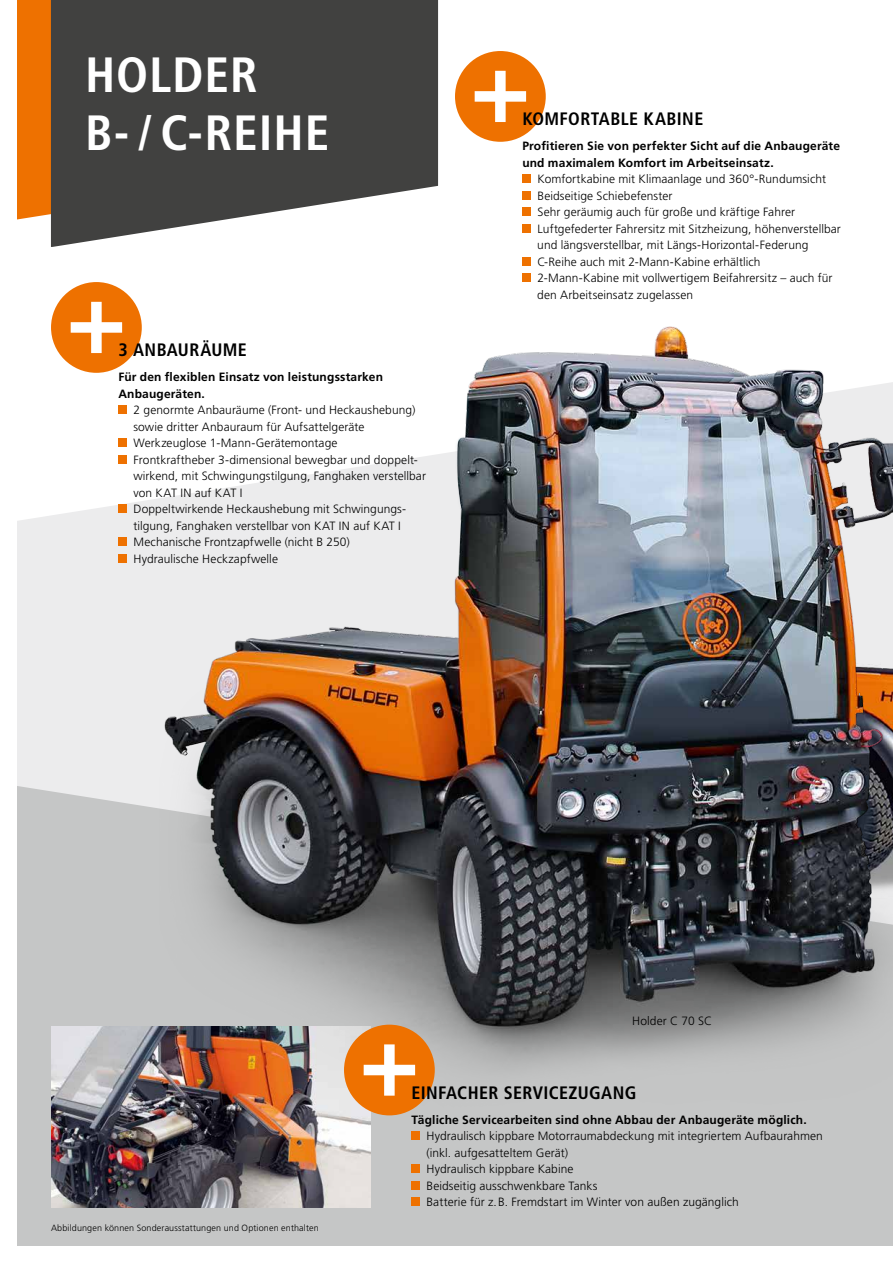
<style>
.page{position:relative;width:893px;height:1263px;background:#fff}
.page>*{position:absolute;margin:0;border:0;box-sizing:border-box;transform-origin:0 0}
.t1{font:700 condensed 49.5px/57.8px "Frutiger LT Std";letter-spacing:.02em;color:#fff}
.t2{font:700 condensed 18px "Frutiger LT Std";letter-spacing:.02em;color:#000}
.t3{font:300 12px/16.5px "Frutiger LT Std";letter-spacing:.005em;color:#000}
.t4{font:700 12px/16.5px "Frutiger LT Std";letter-spacing:.015em;color:#000}
.t5{font:300 9px "Frutiger LT Std";letter-spacing:.015em;color:#000}
</style>
<div class="page">
<svg style="left:17px;top:405px;width:143px;height:381px;fill:#ececed"></svg>
<div style="left:17px;top:786px;width:876px;height:460px;background:#c5c6c6"></div>
<img style="left:51px;top:1026px;width:320px;height:182px">
<img style="left:160px;top:273px;width:733px;height:894px">
<img style="left:165px;top:329px;width:499px;height:700px">
<div style="left:17px;top:0;width:34px;height:219px;background:#ee7100"></div>
<svg style="left:51px;top:0;width:387px;height:247px;background:#585857"></svg>
<div style="left:455px;top:51px;width:91px;height:91px;background:#ee7100;border-radius:50%"></div>
<svg style="left:475px;top:71px;width:51px;height:51px"></svg>
<div style="left:522px;top:175px;width:9px;height:8px;background:#ee7100"></div>
<div style="left:522px;top:191px;width:9px;height:9px;background:#ee7100"></div>
<div style="left:522px;top:208px;width:9px;height:8px;background:#ee7100"></div>
<div style="left:522px;top:224px;width:9px;height:9px;background:#ee7100"></div>
<div style="left:522px;top:257px;width:9px;height:9px;background:#ee7100"></div>
<div style="left:522px;top:274px;width:9px;height:8px;background:#ee7100"></div>
<div style="left:344px;top:1025px;width:91px;height:90px;background:#ee7100;border-radius:50%"></div>
<svg style="left:364px;top:1044px;width:51px;height:52px"></svg>
<div style="left:411px;top:1132px;width:9px;height:8px;background:#ee7100"></div>
<div style="left:411px;top:1165px;width:9px;height:8px;background:#ee7100"></div>
<div style="left:411px;top:1181px;width:9px;height:9px;background:#ee7100"></div>
<div style="left:411px;top:1198px;width:9px;height:8px;background:#ee7100"></div>
<div style="left:51px;top:282px;width:91px;height:91px;background:#ee7100;border-radius:50%"></div>
<svg style="left:71px;top:302px;width:51px;height:51px"></svg>
<div style="left:118px;top:406px;width:9px;height:8px;background:#ee7100"></div>
<div style="left:118px;top:439px;width:9px;height:8px;background:#ee7100"></div>
<div style="left:118px;top:455px;width:9px;height:9px;background:#ee7100"></div>
<div style="left:118px;top:505px;width:9px;height:8px;background:#ee7100"></div>
<div style="left:118px;top:538px;width:9px;height:8px;background:#ee7100"></div>
<div style="left:118px;top:554px;width:9px;height:9px;background:#ee7100"></div>
<h1 class="t1" style="left:85px;top:46px;width:246px">HOLDER<br>B- / C-REIHE</h1>
<h2 class="t2" style="left:118px;top:339px;width:130px">3 ANBAURÄUME</h2>
<p class="t4" style="left:118px;top:369px;width:266px">Für den flexiblen Einsatz von leistungsstarken<br>Anbaugeräten.</p>
<p class="t3" style="left:133px;top:402px;width:294px">2 genormte Anbauräume (Front- und Heckaushebung) sowie dritter Anbauraum für Aufsattelgeräte Werkzeuglose 1-Mann-Gerätemontage<br>Frontkraftheber 3-dimensional bewegbar und doppelt&shy;wirkend, mit Schwingungstilgung, Fanghaken verstellbar von KAT IN auf KAT I<br>Doppeltwirkende Heckaushebung mit Schwingungs&shy;tilgung, Fanghaken verstellbar von KAT IN auf KAT I Mechanische Frontzapfwelle (nicht B 250)<br>Hydraulische Heckzapfwelle</p>
<h2 class="t2" style="left:522px;top:108px;width:183px">KOMFORTABLE KABINE</h2>
<p class="t4" style="left:522px;top:138px;width:319px">Profitieren Sie von perfekter Sicht auf die Anbaugeräte und maximalem Komfort im Arbeitseinsatz.</p>
<p class="t3" style="left:537px;top:171px;width:305px">Komfortkabine mit Klimaanlage und 360°-Rundumsicht Beidseitige Schiebefenster<br>Sehr geräumig auch für große und kräftige Fahrer Luftgefederter Fahrersitz mit Sitzheizung, höhenverstellbar und längsverstellbar, mit Längs-Horizontal-Federung C-Reihe auch mit 2-Mann-Kabine erhältlich 2-Mann-Kabine mit vollwertigem Beifahrersitz – auch für den Arbeitseinsatz zugelassen</p>
<p class="t3" style="left:632px;top:1012px;width:81px">Holder C 70 SC</p>
<p class="t5" style="left:51px;top:1223px;width:269px">Abbildungen können Sonderausstattungen und Optionen enthalten</p>
<h2 class="t2" style="left:411px;top:1082px;width:227px">EINFACHER SERVICEZUGANG</h2>
<p class="t4" style="left:411px;top:1111px;width:397px">Tägliche Servicearbeiten sind ohne Abbau der Anbaugeräte möglich.</p>
<p class="t3" style="left:426px;top:1128px;width:398px">Hydraulisch kippbare Motorraumabdeckung mit integriertem Aufbaurahmen (inkl. aufgesatteltem Gerät)<br>Hydraulisch kippbare Kabine<br>Beidseitig ausschwenkbare Tanks<br>Batterie für z.B. Fremdstart im Winter von außen zugänglich</p>
</div>
